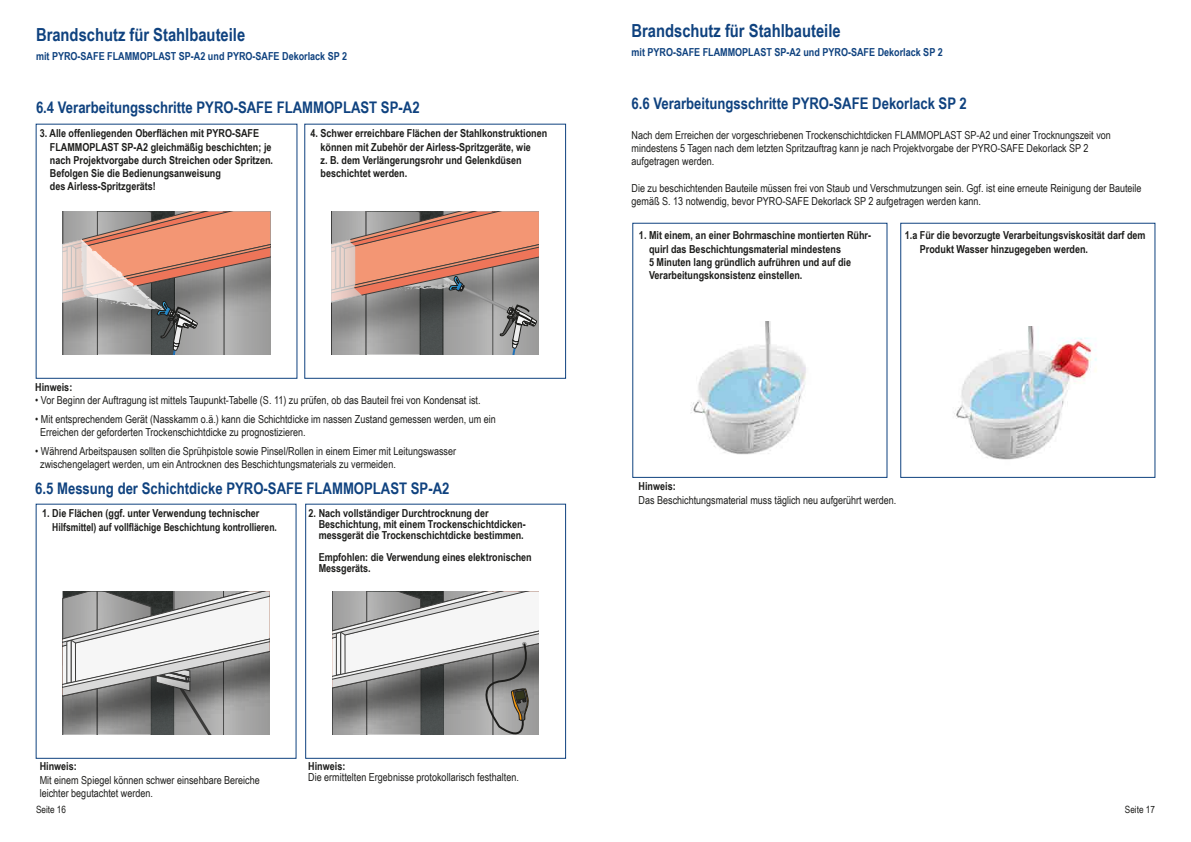
<style>
.page{position:relative;width:1191px;height:842px;background:#fff}
.page>*{position:absolute;margin:0;border:0;box-sizing:border-box;transform-origin:0 0}
.t1{font:700 18px "Arial Narrow";color:#0f427f}
.t2{font:700 16px "Arial Narrow";color:#0f427f}
.t3{font:11px/13.2px "Arial Narrow";color:#1d1d1b}
.t4{font:700 11px/13.2px "Arial Narrow";color:#1d1d1b}
.t5{font:700 11px "Arial Narrow";color:#0f427f}
.t6{font:10px "Arial Narrow";color:#1d1d1b}
</style>
<div class="page">
<svg style="left:63px;top:212px;width:207px;height:143px;background:#b2948a"></svg>
<svg style="left:331px;top:212px;width:208px;height:143px;background:#af8e83"></svg>
<div style="left:305px;top:504px;width:261px;height:254px;border:1px solid #0f427f"></div>
<svg style="left:63px;top:592px;width:206px;height:143px"></svg>
<svg style="left:332px;top:592px;width:207px;height:143px"></svg>
<img style="left:691px;top:322px;width:115px;height:133px">
<img style="left:953px;top:327px;width:144px;height:133px">
<h1 class="t1" style="left:36px;top:21px;width:211px">Brandschutz für Stahlbauteile</h1>
<p class="t5" style="left:36px;top:48px;width:313px">mit PYRO-SAFE FLAMMOPLAST SP-A2 und PYRO-SAFE Dekorlack SP 2</p>
<h2 class="t2" style="left:36px;top:95px;width:385px">6.4 Verarbeitungsschritte PYRO-SAFE FLAMMOPLAST SP-A2</h2>
<p class="t4" style="left:50px;top:126px;width:225px;text-indent:-10px">3. Alle offenliegenden Oberflächen mit PYRO-SAFE FLAMMOPLAST SP-A2 gleichmäßig beschichten; je nach Projektvorgabe durch Streichen oder Spritzen.<br>Befolgen Sie die Bedienungsanweisung<br>des Airless-Spritzgeräts!</p>
<p class="t4" style="left:320px;top:126px;width:228px;text-indent:-10px">4. Schwer erreichbare Flächen der Stahlkonstruktionen können mit Zubehör der Airless-Spritzgeräte, wie<br>z. B. dem Verlängerungsrohr und Gelenkdüsen beschichtet werden.</p>
<p class="t4" style="left:35px;top:380px;width:39px">Hinweis:</p>
<p class="t3" style="left:35px;top:393px;width:447px">• Vor Beginn der Auftragung ist mittels Taupunkt-Tabelle (S. 11) zu prüfen, ob das Bauteil frei von Kondensat ist.</p>
<p class="t3" style="left:40px;top:412px;width:457px;text-indent:-5px">• Mit entsprechendem Gerät (Nasskamm o.ä.) kann die Schichtdicke im nassen Zustand gemessen werden, um ein<br>Erreichen der geforderten Trockenschichtdicke zu prognostizieren.</p>
<p class="t3" style="left:40px;top:444px;width:417px;text-indent:-5px">• Während Arbeitspausen sollten die Sprühpistole sowie Pinsel/Rollen in einem Eimer mit Leitungswasser zwischengelagert werden, um ein Antrocknen des Beschichtungsmaterials zu vermeiden.</p>
<h2 class="t2" style="left:35px;top:476px;width:416px">6.5 Messung der Schichtdicke PYRO-SAFE FLAMMOPLAST SP-A2</h2>
<p class="t4" style="left:52px;top:506px;width:226px;text-indent:-10px">1. Die Flächen (ggf. unter Verwendung technischer<br>Hilfsmittel) auf vollflächige Beschichtung kontrollieren.</p>
<p class="t4" style="left:319px;top:507px;width:209px;line-height:11px;text-indent:-10px">2. Nach vollständiger Durchtrocknung der<br>Beschichtung, mit einem Trockenschichtdicken&shy;messgerät die Trockenschichtdicke bestimmen.</p>
<p class="t4" style="left:319px;top:551px;width:215px;line-height:11px">Empfohlen: die Verwendung eines elektronischen<br>Messgeräts.</p>
<p class="t4" style="left:40px;top:759px;width:39px">Hinweis:</p>
<p class="t3" style="left:40px;top:773px;width:222px">Mit einem Spiegel können schwer einsehbare Bereiche leichter begutachtet werden.</p>
<p class="t4" style="left:308px;top:759px;width:39px">Hinweis:</p>
<p class="t3" style="left:308px;top:770px;width:212px">Die ermittelten Ergebnisse protokollarisch festhalten.</p>
<h1 class="t1" style="left:631px;top:17px;width:211px">Brandschutz für Stahlbauteile</h1>
<p class="t5" style="left:631px;top:44px;width:313px">mit PYRO-SAFE FLAMMOPLAST SP-A2 und PYRO-SAFE Dekorlack SP 2</p>
<h2 class="t2" style="left:631px;top:91px;width:337px">6.6 Verarbeitungsschritte PYRO-SAFE Dekorlack SP 2</h2>
<p class="t3" style="left:631px;top:128px;width:481px">Nach dem Erreichen der vorgeschriebenen Trockenschichtdicken FLAMMOPLAST SP-A2 und einer Trocknungszeit von mindestens 5 Tagen nach dem letzten Spritzauftrag kann je nach Projektvorgabe der PYRO-SAFE Dekorlack SP 2 aufgetragen werden.</p>
<p class="t3" style="left:631px;top:181px;width:511px">Die zu beschichtenden Bauteile müssen frei von Staub und Verschmutzungen sein. Ggf. ist eine erneute Reinigung der Bauteile gemäß S. 13 notwendig, bevor PYRO-SAFE Dekorlack SP 2 aufgetragen werden kann.</p>
<p class="t4" style="left:649px;top:228px;width:224px;text-indent:-10px">1. Mit einem, an einer Bohrmaschine montierten Rühr&shy;quirl das Beschichtungsmaterial mindestens<br>5 Minuten lang gründlich aufrühren und auf die Verarbeitungskonsistenz einstellen.</p>
<p class="t4" style="left:920px;top:228px;width:227px;text-indent:-15px">1.a Für die bevorzugte Verarbeitungsviskosität darf dem<br>Produkt Wasser hinzugegeben werden.</p>
<p class="t4" style="left:638px;top:479px;width:39px">Hinweis:</p>
<p class="t3" style="left:638px;top:493px;width:259px">Das Beschichtungsmaterial muss täglich neu aufgerührt werden.</p>
<p class="t6" style="left:36px;top:802px;width:32px">Seite 16</p>
<p class="t6" style="left:1124px;top:802px;width:32px">Seite 17</p>
</div>
